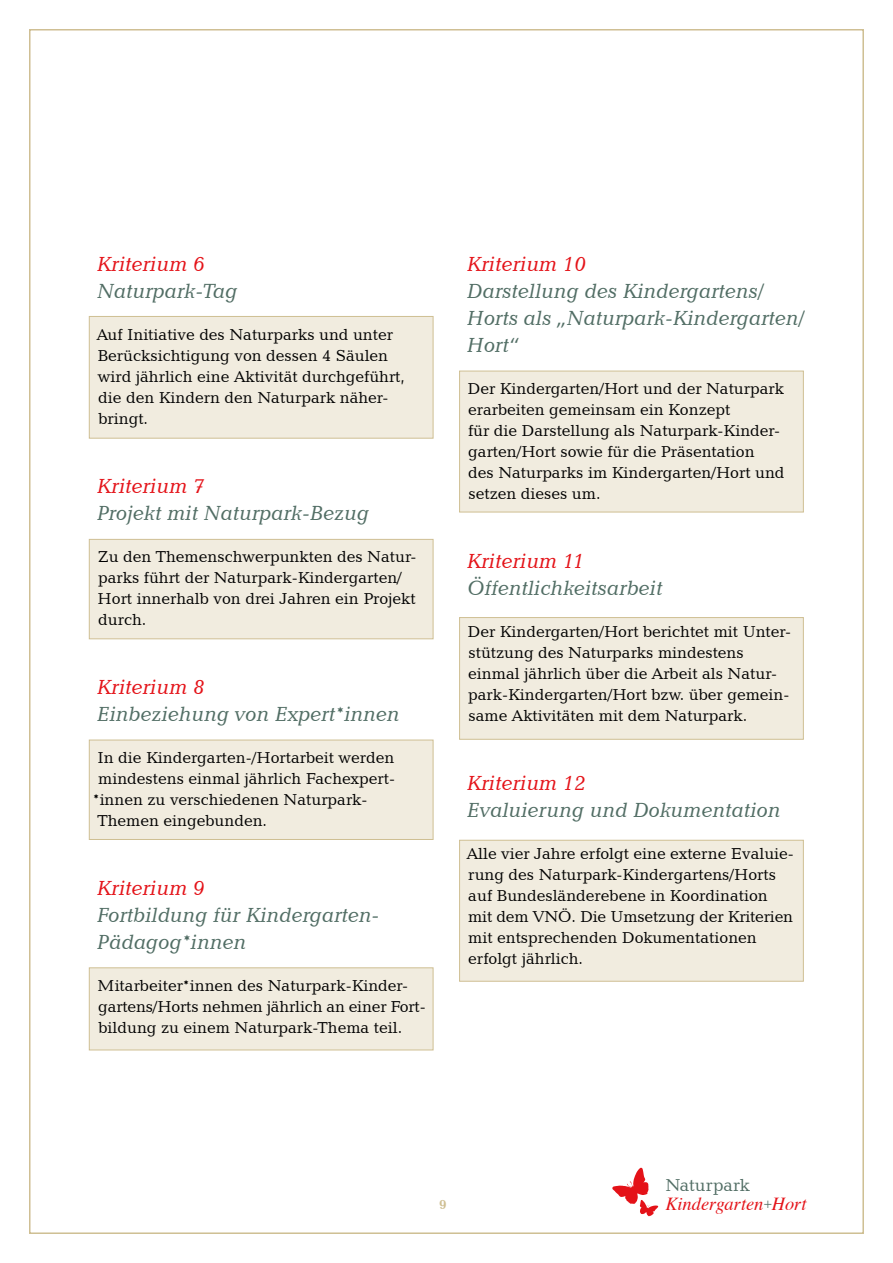
<style>
.page{position:relative;width:893px;height:1263px;background:#fff}
.page>*{position:absolute;margin:0;border:0;box-sizing:border-box;transform-origin:0 0}
.t1{font:italic 21px/27px "Candida BT";color:#516d64}
.t2{font:italic 21px "Candida BT";color:#e41218}
.t3{font:italic 18.3px "Times";color:#e41218}
.t4{font:17.55px "Candida BT";color:#516d64}
.t5{font:16.2px/21px "Candida BT";color:#000}
.t6{font:700 13.5px "Candida BT";color:#cfbf93}
.s1{font-family:"Candida BT";font-style:normal;font-size:12.3px;color:#516d64}
</style>
<div class="page">
<div style="left:29px;top:29px;width:835px;height:1205px;background:#fff;border:2px solid #cfbf93"></div>
<div style="left:89px;top:316px;width:344px;height:123px;background:#f1ecdf;border:1px solid #cfbf93"></div>
<div style="left:459px;top:371px;width:345px;height:141px;background:#f1ecdf;border:1px solid #cfbf93"></div>
<div style="left:459px;top:617px;width:345px;height:123px;background:#f1ecdf;border:1px solid #cfbf93"></div>
<div style="left:459px;top:840px;width:345px;height:141px;background:#f1ecdf;border:1px solid #cfbf93"></div>
<div style="left:89px;top:539px;width:344px;height:100px;background:#f1ecdf;border:1px solid #cfbf93"></div>
<div style="left:89px;top:740px;width:344px;height:100px;background:#f1ecdf;border:1px solid #cfbf93"></div>
<div style="left:89px;top:967px;width:344px;height:83px;background:#f1ecdf;border:1px solid #cfbf93"></div>
<svg style="left:612px;top:1167px;width:46px;height:49px"></svg>
<p class="t2" style="left:97px;top:251px;width:109px">Kriterium 6</p>
<p class="t1" style="left:97px;top:277px;width:142px">Naturpark-Tag</p>
<p class="t5" style="left:97px;top:324px;width:310px">Auf Initiative des Naturparks und unter Berücksichtigung von dessen 4 Säulen wird jährlich eine Aktivität durchgeführt, die den Kindern den Naturpark näher&shy;bringt.</p>
<p class="t2" style="left:97px;top:473px;width:109px">Kriterium 7</p>
<p class="t1" style="left:97px;top:499px;width:274px">Projekt mit Naturpark-Bezug</p>
<p class="t5" style="left:98px;top:546px;width:321px">Zu den Themenschwerpunkten des Natur&shy;parks führt der Naturpark-Kindergarten/<br>Hort innerhalb von drei Jahren ein Projekt durch.</p>
<p class="t2" style="left:97px;top:674px;width:109px">Kriterium 8</p>
<p class="t1" style="left:97px;top:700px;width:304px">Einbeziehung von Expert*innen</p>
<p class="t5" style="left:98px;top:747px;width:298px">In die Kindergarten-/Hortarbeit werden</p>
<p class="t5" style="left:98px;top:768px;width:298px">mindestens einmal jährlich Fachexpert-</p>
<p class="t5" style="left:93px;top:789px;width:276px">*innen zu verschiedenen Naturpark-</p>
<p class="t5" style="left:98px;top:810px;width:171px">Themen eingebunden.</p>
<p class="t2" style="left:97px;top:875px;width:109px">Kriterium 9</p>
<p class="t1" style="left:97px;top:901px;width:284px">Fortbildung für Kindergarten-<br>Pädagog*innen</p>
<p class="t5" style="left:98px;top:975px;width:330px">Mitarbeiter*innen des Naturpark-Kinder&shy;gartens/Horts nehmen jährlich an einer Fort&shy;bildung zu einem Naturpark-Thema teil.</p>
<p class="t2" style="left:467px;top:251px;width:120px">Kriterium 10</p>
<p class="t1" style="left:467px;top:277px;width:339px">Darstellung des Kindergartens/<br>Horts als „Naturpark-Kindergarten/<br>Hort“</p>
<p class="t5" style="left:468px;top:378px;width:319px">Der Kindergarten/Hort und der Naturpark erarbeiten gemeinsam ein Konzept<br>für die Darstellung als Naturpark-Kinder&shy;garten/Hort sowie für die Präsentation<br>des Naturparks im Kindergarten/Hort und setzen dieses um.</p>
<p class="t2" style="left:467px;top:548px;width:119px">Kriterium 11</p>
<p class="t1" style="left:468px;top:574px;width:196px">Öffentlichkeitsarbeit</p>
<p class="t5" style="left:468px;top:621px;width:325px">Der Kindergarten/Hort berichtet mit Unter&shy;stützung des Naturparks mindestens einmal jährlich über die Arbeit als Natur&shy;park-Kindergarten/Hort bzw. über gemein&shy;same Aktivitäten mit dem Naturpark.</p>
<p class="t2" style="left:467px;top:770px;width:120px">Kriterium 12</p>
<p class="t1" style="left:467px;top:796px;width:315px">Evaluierung und Dokumentation</p>
<p class="t5" style="left:467px;top:843px;width:329px">Alle vier Jahre erfolgt eine externe Evaluie&shy;rung des Naturpark-Kindergartens/Horts auf Bundesländerebene in Koordination mit dem VNÖ. Die Umsetzung der Kriterien mit entsprechenden Dokumentationen erfolgt jährlich.</p>
<p class="t6" style="left:439px;top:1196px;width:9px">9</p>
<p class="t4" style="left:665px;top:1174px;width:86px">Naturpark</p>
<p class="t3" style="left:665px;top:1188px;width:143px">Kindergarten<span class="s1">+</span>Hort</p>
</div>
